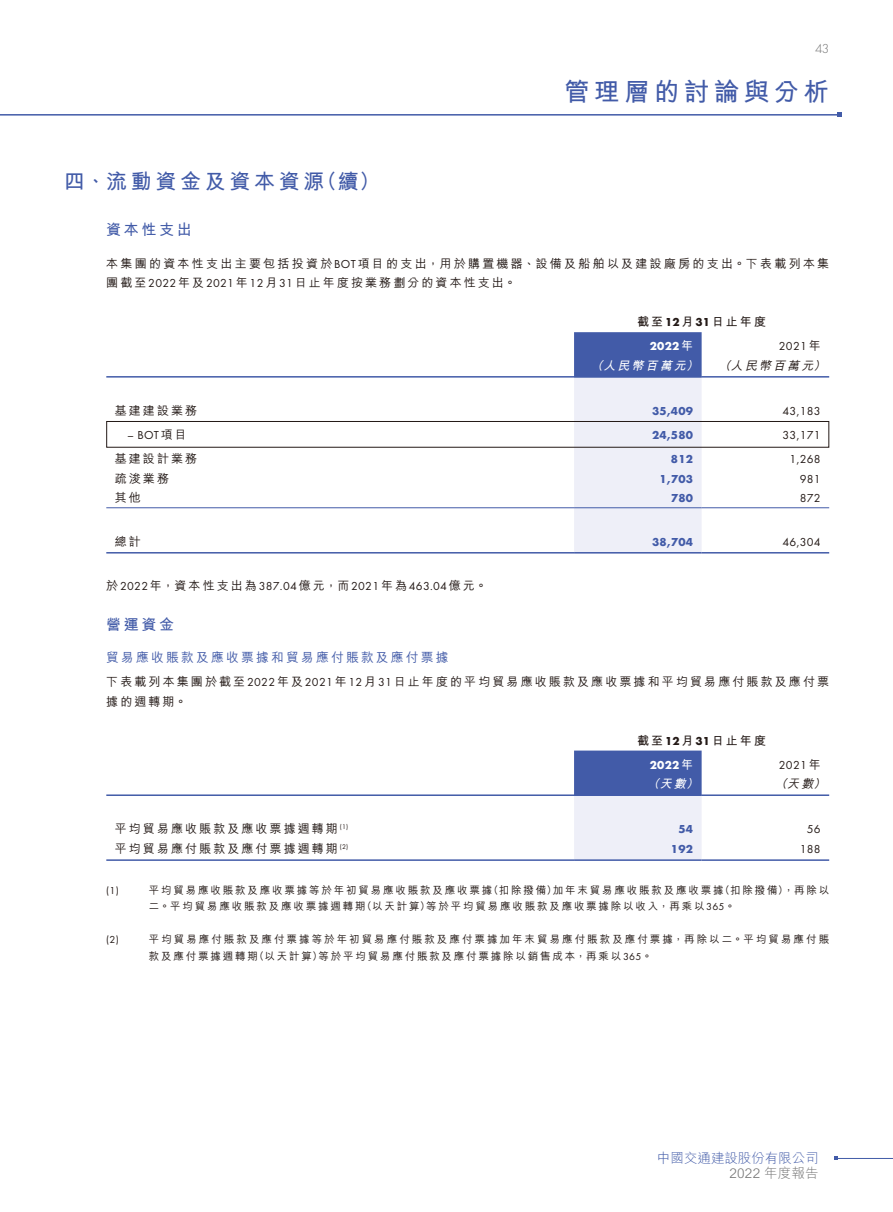
<style>
.page{position:relative;width:893px;height:1212px;background:#fff}
.page>*{position:absolute;margin:0;border:0;box-sizing:border-box;transform-origin:0 0}
.t1{font:700 25.5px "M Hei HK";letter-spacing:.175em;color:#425ba8}
.t2{font:700 21px "M Hei HK";letter-spacing:.175em;color:#425ba8}
.t3{font:700 15px "M Hei HK";letter-spacing:.175em;color:#425ba8}
.t4{font:300 13.5px "M Hei HK";color:#425ba8}
.t5{font:300 13.5px "M Hei HK";letter-spacing:.015em;color:#727272}
.t6{font:300 13.5px "Futura PT";color:#727272}
.t7{font:500 12.75px "M Hei HK";letter-spacing:.175em;color:#425ba8}
.t8{font:500 12px/19.5px "M Hei HK";letter-spacing:.175em;color:#231916}
.t9{font:12px "Futura PT";letter-spacing:.025em;color:#231916}
.t10{font:700 12px "Futura PT";letter-spacing:.025em;color:#425ba8}
.t11{font:700 12px "M Hei HK";letter-spacing:.175em;color:#231916}
.t12{font:italic 700 12px "M Hei HK";color:#fff}
.t13{font:italic 500 12px "M Hei HK";color:#231916}
.t14{font:700 12px "Futura PT";letter-spacing:.025em;color:#fff}
.t15{font:500 10.5px/16.5px "M Hei HK";letter-spacing:.175em;color:#231916}
.t16{font:500 10.5px/16.5px "M Hei HK";letter-spacing:.195em;color:#231916}
.t17{font:10.5px "Futura PT";color:#231916}
.s1{font-family:"Futura PT";font-weight:400}
.s2{font-family:"Futura PT"}
.s3{font-family:"M Hei HK"}
.s4{font-family:"M Hei HK";font-weight:500}
</style>
<div class="page">
<hr style="left:0;top:114px;width:840px;height:2px;background:#425ba8">
<svg style="left:838px;top:113px;width:4px;height:4px"></svg>
<hr style="left:836px;top:1158px;width:57px;height:1px;background:#425ba8">
<svg style="left:574px;top:332px;width:128px;height:220px;background:#cad0e7"></svg>
<hr style="left:106px;top:376px;width:468px;height:2px;background:#425ba8">
<hr style="left:574px;top:376px;width:128px;height:2px;background:#425ba8">
<hr style="left:702px;top:376px;width:127px;height:2px;background:#425ba8">
<div style="left:106px;top:421px;width:723px;height:27px;border:1px solid #231916"></div>
<hr style="left:106px;top:507px;width:468px;height:1px;background:#425ba8">
<hr style="left:574px;top:507px;width:128px;height:1px;background:#425ba8">
<hr style="left:702px;top:507px;width:127px;height:1px;background:#425ba8">
<hr style="left:106px;top:552px;width:468px;height:1px;background:#425ba8">
<hr style="left:574px;top:552px;width:128px;height:1px;background:#425ba8">
<hr style="left:702px;top:552px;width:127px;height:1px;background:#425ba8">
<svg style="left:574px;top:750px;width:128px;height:109px;background:#a8b3d7"></svg>
<hr style="left:106px;top:794px;width:468px;height:2px;background:#425ba8">
<hr style="left:574px;top:794px;width:128px;height:2px;background:#425ba8">
<hr style="left:702px;top:794px;width:127px;height:2px;background:#425ba8">
<hr style="left:106px;top:859px;width:468px;height:2px;background:#425ba8">
<hr style="left:574px;top:859px;width:128px;height:2px;background:#425ba8">
<hr style="left:702px;top:859px;width:127px;height:2px;background:#425ba8">
<p class="t6" style="left:815px;top:40px;width:16px">43</p>
<h1 class="t1" style="left:564px;top:73px;width:266px">管理層的討論與分析</h1>
<h2 class="t2" style="left:64px;top:166px;width:318px">四、流動資金及資本資源（續）</h2>
<p class="t3" style="left:106px;top:219px;width:87px">資本性支出</p>
<p class="t8" style="left:106px;top:252px;width:724px">本集團的資本性支出主要包括投資於<span class="s1">BOT</span>項目的支出，用於購置機器、設備及船舶以及建設廠房的支出。下表載列本集團截至<span class="s1">2022</span>年及<span class="s1">2021</span>年<span class="s1">12</span>月<span class="s1">31</span>日止年度按業務劃分的資本性支出。</p>
<p class="t11" style="left:637px;top:313px;width:130px">截至<span class="s2">12</span>月<span class="s2">31</span>日止年度</p>
<p class="t14" style="left:650px;top:338px;width:45px">2022<span class="s3">年</span></p>
<p class="t9" style="left:779px;top:339px;width:43px">2021<span class="s4">年</span></p>
<p class="t12" style="left:591px;top:356px;width:112px">（人民幣百萬元）</p>
<p class="t13" style="left:719px;top:356px;width:112px">（人民幣百萬元）</p>
<p class="t8" style="left:115px;top:400px;width:84px">基建建設業務</p>
<p class="t10" style="left:652px;top:403px;width:43px">35,409</p>
<p class="t9" style="left:782px;top:404px;width:40px">43,183</p>
<p class="t9" style="left:127px;top:428px;width:61px">– BOT<span class="s4">項目</span></p>
<p class="t10" style="left:652px;top:427px;width:43px">24,580</p>
<p class="t9" style="left:782px;top:428px;width:40px">33,171</p>
<p class="t8" style="left:115px;top:448px;width:84px">基建設計業務</p>
<p class="t10" style="left:671px;top:451px;width:24px">812</p>
<p class="t9" style="left:790px;top:452px;width:33px">1,268</p>
<p class="t8" style="left:115px;top:467px;width:56px">疏浚業務</p>
<p class="t10" style="left:659px;top:471px;width:35px">1,703</p>
<p class="t9" style="left:800px;top:471px;width:22px">981</p>
<p class="t8" style="left:115px;top:487px;width:28px">其他</p>
<p class="t10" style="left:671px;top:490px;width:24px">780</p>
<p class="t9" style="left:800px;top:491px;width:22px">872</p>
<p class="t8" style="left:115px;top:530px;width:28px">總計</p>
<p class="t10" style="left:652px;top:534px;width:43px">38,704</p>
<p class="t9" style="left:782px;top:534px;width:40px">46,304</p>
<p class="t9" style="left:106px;top:578px;width:382px"><span class="s4">於</span>2022<span class="s4">年，資本性支出為</span>387.04<span class="s4">億元，而</span>2021<span class="s4">年為</span>463.04<span class="s4">億元。</span></p>
<p class="t3" style="left:106px;top:614px;width:69px">營運資金</p>
<p class="t7" style="left:106px;top:648px;width:344px">貿易應收賬款及應收票據和貿易應付賬款及應付票據</p>
<p class="t8" style="left:106px;top:671px;width:724px">下表載列本集團於截至<span class="s1">2022</span>年及<span class="s1">2021</span>年<span class="s1">12</span>月<span class="s1">31</span>日止年度的平均貿易應收賬款及應收票據和平均貿易應付賬款及應付票據的週轉期。</p>
<p class="t11" style="left:637px;top:731px;width:130px">截至<span class="s2">12</span>月<span class="s2">31</span>日止年度</p>
<p class="t14" style="left:650px;top:757px;width:45px">2022<span class="s3">年</span></p>
<p class="t9" style="left:779px;top:757px;width:43px">2021<span class="s4">年</span></p>
<p class="t12" style="left:647px;top:775px;width:56px">（天數）</p>
<p class="t13" style="left:775px;top:775px;width:56px">（天數）</p>
<p class="t8" style="left:115px;top:818px;width:235px">平均貿易應收賬款及應收票據週轉期<sup>(1)</sup></p>
<p class="t10" style="left:678px;top:822px;width:16px">54</p>
<p class="t9" style="left:807px;top:822px;width:15px">56</p>
<p class="t8" style="left:115px;top:838px;width:235px">平均貿易應付賬款及應付票據週轉期<sup>(2)</sup></p>
<p class="t10" style="left:671px;top:841px;width:24px">192</p>
<p class="t9" style="left:800px;top:842px;width:22px">188</p>
<p class="t17" style="left:106px;top:884px;width:14px">(1)</p>
<p class="t15" style="left:149px;top:881px;width:682px">平均貿易應收賬款及應收票據等於年初貿易應收賬款及應收票據（扣除撥備）加年末貿易應收賬款及應收票據（扣除撥備），再除以二。平均貿易應收賬款及應收票據週轉期（以天計算）等於平均貿易應收賬款及應收票據除以收入，再乘以<span class="s1">365</span>。</p>
<p class="t17" style="left:106px;top:933px;width:14px">(2)</p>
<p class="t16" style="left:149px;top:930px;width:682px">平均貿易應付賬款及應付票據等於年初貿易應付賬款及應付票據加年末貿易應付賬款及應付票據，再除以二。平均貿易應付賬款及應付票據週轉期（以天計算）等於平均貿易應付賬款及應付票據除以銷售成本，再乘以<span class="s1">365</span>。</p>
<p class="t4" style="left:657px;top:1151px;width:163px">中國交通建設股份有限公司</p>
<p class="t5" style="left:730px;top:1166px;width:91px">2022 年度報告</p>
</div>
